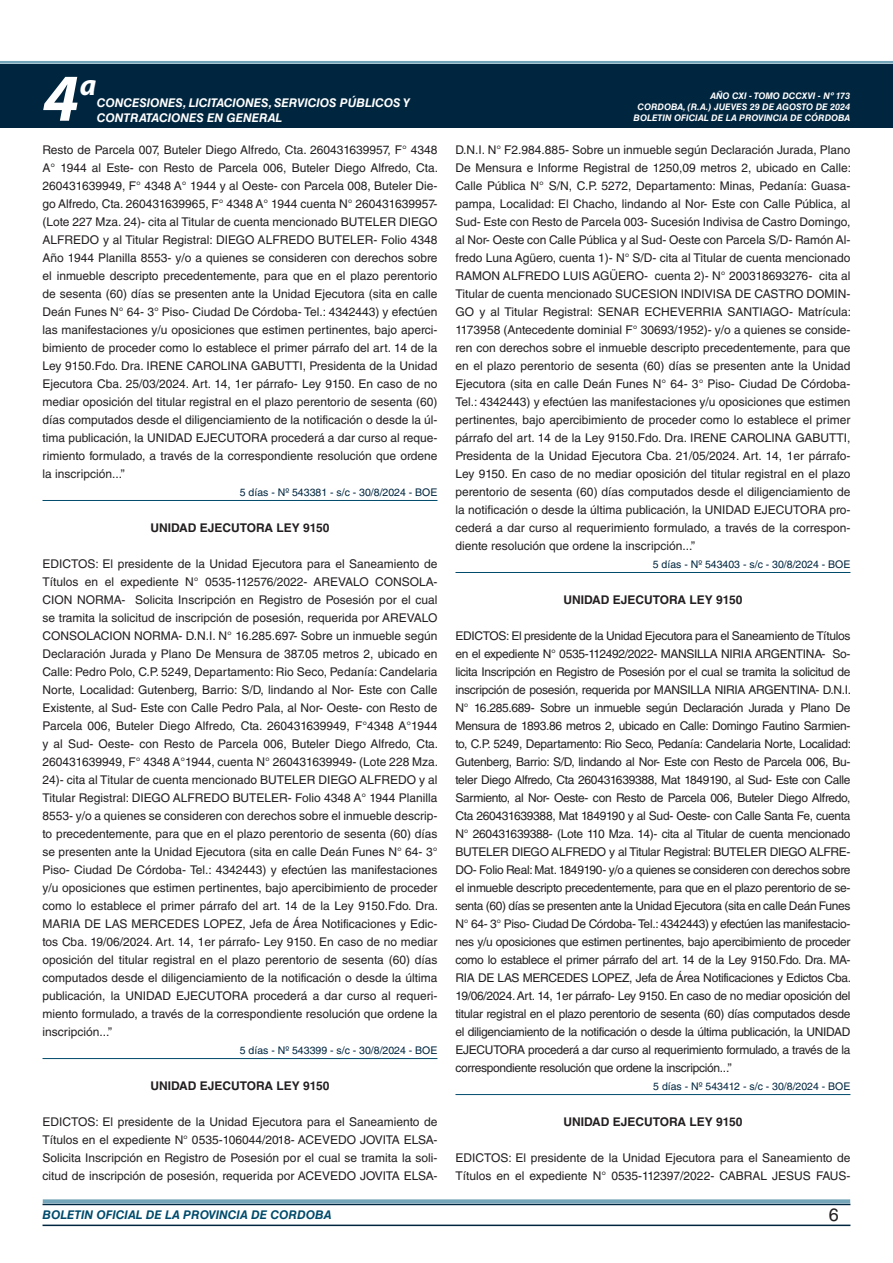
<style>
.page{position:relative;width:893px;height:1263px;background:#fff}
.page>*{position:absolute;margin:0;border:0;box-sizing:border-box;transform-origin:0 0}
.t1{font:italic 700 67.5px "Myriad Pro";color:#fff}
.t2{font:italic 700 30px "Myriad Pro";color:#fff}
.t3{font:18px "Helvetica LT Std";color:#231f20}
.TEXTO_BASE{font:12px/18px "Helvetica LT Std";color:#231f20;text-align:justify}
.RESUELVE{font:700 12px "Helvetica LT Std";color:#231f20}
.t4{font:italic 700 12px/14.4px "Helvetica LT Std";color:#fff}
.t5{font:italic 700 12px "Helvetica LT Std";color:#004b6c}
.FECHA_DE_VENCIMIENTO{font:10.5px "Helvetica LT Std";color:#00263f}
.t6{font:italic 700 9px/10.8px "Helvetica LT Std";color:#fff;text-align:right}
</style>
<div class="page">
<div style="left:0;top:61px;width:893px;height:6px;background:#fff;opacity:.75"></div>
<hr style="left:43px;top:1224px;width:807px;height:2px;background:#00263f">
<div style="left:42px;top:1198px;width:809px;height:8px;background:#fff;opacity:.75"></div>
<div style="left:0;top:64px;width:893px;height:64px;background:#00263f"></div>
<hr style="left:43px;top:500px;width:394px;height:1px;background:#004b6c">
<hr style="left:43px;top:1058px;width:394px;height:1px;background:#004b6c">
<hr style="left:455px;top:572px;width:395px;height:1px;background:#004b6c">
<hr style="left:455px;top:1094px;width:395px;height:1px;background:#004b6c">
<h1 class="t1" style="left:43px;top:54px;width:38px">4</h1>
<h2 class="t2" style="left:80px;top:66px;width:18px">a</h2>
<p class="t4" style="left:97px;top:96px;width:315px">CONCESIONES, LICITACIONES, SERVICIOS PÚBLICOS Y<br>CONTRATACIONES EN GENERAL</p>
<p class="TEXTO_BASE" style="left:43px;top:141px;width:397px">Resto de Parcela 007, Buteler Diego Alfredo, Cta. 260431639957, F° 4348<br>A° 1944 al Este- con Resto de Parcela 006, Buteler Diego Alfredo, Cta.<br>260431639949, F° 4348 A° 1944 y al Oeste- con Parcela 008, Buteler Die&shy;go Alfredo, Cta. 260431639965, F° 4348 A° 1944 cuenta N° 260431639957- (Lote 227 Mza. 24)- cita al Titular de cuenta mencionado BUTELER DIEGO ALFREDO y al Titular Registral: DIEGO ALFREDO BUTELER- Folio 4348<br>Año 1944 Planilla 8553- y/o a quienes se consideren con derechos sobre el inmueble descripto precedentemente, para que en el plazo perentorio de sesenta (60) días se presenten ante la Unidad Ejecutora (sita en calle Deán Funes N° 64- 3° Piso- Ciudad De Córdoba- Tel.: 4342443) y efectúen las manifestaciones y/u oposiciones que estimen pertinentes, bajo aperci&shy;bimiento de proceder como lo establece el primer párrafo del art. 14 de la Ley 9150.Fdo. Dra. IRENE CAROLINA GABUTTI, Presidenta de la Unidad Ejecutora Cba. 25/03/2024. Art. 14, 1er párrafo- Ley 9150. En caso de no mediar oposición del titular registral en el plazo perentorio de sesenta (60) días computados desde el diligenciamiento de la notificación o desde la úl&shy;tima publicación, la UNIDAD EJECUTORA procederá a dar curso al reque&shy;rimiento formulado, a través de la correspondiente resolución que ordene la inscripción...”</p>
<p class="FECHA_DE_VENCIMIENTO" style="left:240px;top:486px;width:199px">5 días - Nº 543381 - s/c - 30/8/2024 - BOE</p>
<p class="RESUELVE" style="left:150px;top:520px;width:181px">UNIDAD EJECUTORA LEY 9150</p>
<p class="TEXTO_BASE" style="left:43px;top:555px;width:397px">EDICTOS: El presidente de la Unidad Ejecutora para el Saneamiento de Títulos en el expediente N° 0535-112576/2022- AREVALO CONSOLA-CION NORMA- Solicita Inscripción en Registro de Posesión por el cual se tramita la solicitud de inscripción de posesión, requerida por AREVALO CONSOLACION NORMA- D.N.I. N° 16.285.697- Sobre un inmueble según Declaración Jurada y Plano De Mensura de 387.05 metros 2, ubicado en Calle: Pedro Polo, C.P. 5249, Departamento: Rio Seco, Pedanía: Candelaria Norte, Localidad: Gutenberg, Barrio: S/D, lindando al Nor- Este con Calle Existente, al Sud- Este con Calle Pedro Pala, al Nor- Oeste- con Resto de Parcela 006, Buteler Diego Alfredo, Cta. 260431639949, F°4348 A°1944 y al Sud- Oeste- con Resto de Parcela 006, Buteler Diego Alfredo, Cta.<br>260431639949, F° 4348 A°1944, cuenta N° 260431639949- (Lote 228 Mza.<br>24)- cita al Titular de cuenta mencionado BUTELER DIEGO ALFREDO y al Titular Registral: DIEGO ALFREDO BUTELER- Folio 4348 A° 1944 Planilla 8553- y/o a quienes se consideren con derechos sobre el inmueble descrip&shy;to precedentemente, para que en el plazo perentorio de sesenta (60) días se presenten ante la Unidad Ejecutora (sita en calle Deán Funes N° 64- 3° Piso- Ciudad De Córdoba- Tel.: 4342443) y efectúen las manifestaciones y/u oposiciones que estimen pertinentes, bajo apercibimiento de proceder como lo establece el primer párrafo del art. 14 de la Ley 9150.Fdo. Dra.<br>MARIA DE LAS MERCEDES LOPEZ, Jefa de Área Notificaciones y Edic&shy;tos Cba. 19/06/2024. Art. 14, 1er párrafo- Ley 9150. En caso de no mediar oposición del titular registral en el plazo perentorio de sesenta (60) días computados desde el diligenciamiento de la notificación o desde la última publicación, la UNIDAD EJECUTORA procederá a dar curso al requeri&shy;miento formulado, a través de la correspondiente resolución que ordene la inscripción...”</p>
<p class="FECHA_DE_VENCIMIENTO" style="left:240px;top:1044px;width:199px">5 días - Nº 543399 - s/c - 30/8/2024 - BOE</p>
<p class="RESUELVE" style="left:150px;top:1078px;width:181px">UNIDAD EJECUTORA LEY 9150</p>
<p class="TEXTO_BASE" style="left:43px;top:1113px;width:396px">EDICTOS: El presidente de la Unidad Ejecutora para el Saneamiento de Títulos en el expediente N° 0535-106044/2018- ACEVEDO JOVITA ELSA-Solicita Inscripción en Registro de Posesión por el cual se tramita la soli&shy;citud de inscripción de posesión, requerida por ACEVEDO JOVITA ELSA-</p>
<p class="t6" style="left:637px;top:91px;width:214px">AÑO CXI - TOMO DCCXVI - Nº 173<br>CORDOBA, (R.A.) JUEVES 29 DE AGOSTO DE 2024</p>
<p class="t6" style="left:634px;top:112px;width:218px">BOLETIN OFICIAL DE LA PROVINCIA DE CÓRDOBA</p>
<p class="TEXTO_BASE" style="left:455px;top:141px;width:397px">D.N.I. N° F2.984.885- Sobre un inmueble según Declaración Jurada, Plano De Mensura e Informe Registral de 1250,09 metros 2, ubicado en Calle:<br>Calle Pública N° S/N, C.P. 5272, Departamento: Minas, Pedanía: Guasa&shy;pampa, Localidad: El Chacho, lindando al Nor- Este con Calle Pública, al Sud- Este con Resto de Parcela 003- Sucesión Indivisa de Castro Domingo, al Nor- Oeste con Calle Pública y al Sud- Oeste con Parcela S/D- Ramón Al&shy;fredo Luna Agüero, cuenta 1)- N° S/D- cita al Titular de cuenta mencionado RAMON ALFREDO LUIS AGÜERO- cuenta 2)- N° 200318693276- cita al Titular de cuenta mencionado SUCESION INDIVISA DE CASTRO DOMIN-GO y al Titular Registral: SENAR ECHEVERRIA SANTIAGO- Matrícula:<br>1173958 (Antecedente dominial F° 30693/1952)- y/o a quienes se conside&shy;ren con derechos sobre el inmueble descripto precedentemente, para que en el plazo perentorio de sesenta (60) días se presenten ante la Unidad Ejecutora (sita en calle Deán Funes N° 64- 3° Piso- Ciudad De Córdoba-Tel.: 4342443) y efectúen las manifestaciones y/u oposiciones que estimen pertinentes, bajo apercibimiento de proceder como lo establece el primer párrafo del art. 14 de la Ley 9150.Fdo. Dra. IRENE CAROLINA GABUTTI, Presidenta de la Unidad Ejecutora Cba. 21/05/2024. Art. 14, 1er párrafo-Ley 9150. En caso de no mediar oposición del titular registral en el plazo perentorio de sesenta (60) días computados desde el diligenciamiento de la notificación o desde la última publicación, la UNIDAD EJECUTORA pro&shy;cederá a dar curso al requerimiento formulado, a través de la correspon&shy;diente resolución que ordene la inscripción...”</p>
<p class="FECHA_DE_VENCIMIENTO" style="left:653px;top:558px;width:199px">5 días - Nº 543403 - s/c - 30/8/2024 - BOE</p>
<p class="RESUELVE" style="left:563px;top:592px;width:181px">UNIDAD EJECUTORA LEY 9150</p>
<p class="TEXTO_BASE" style="left:455px;top:627px;width:397px">EDICTOS: El presidente de la Unidad Ejecutora para el Saneamiento de Títulos en el expediente N° 0535-112492/2022- MANSILLA NIRIA ARGENTINA- So&shy;licita Inscripción en Registro de Posesión por el cual se tramita la solicitud de inscripción de posesión, requerida por MANSILLA NIRIA ARGENTINA- D.N.I.<br>N° 16.285.689- Sobre un inmueble según Declaración Jurada y Plano De Mensura de 1893.86 metros 2, ubicado en Calle: Domingo Fautino Sarmien&shy;to, C.P. 5249, Departamento: Rio Seco, Pedanía: Candelaria Norte, Localidad:<br>Gutenberg, Barrio: S/D, lindando al Nor- Este con Resto de Parcela 006, Bu&shy;teler Diego Alfredo, Cta 260431639388, Mat 1849190, al Sud- Este con Calle Sarmiento, al Nor- Oeste- con Resto de Parcela 006, Buteler Diego Alfredo, Cta 260431639388, Mat 1849190 y al Sud- Oeste- con Calle Santa Fe, cuenta N° 260431639388- (Lote 110 Mza. 14)- cita al Titular de cuenta mencionado BUTELER DIEGO ALFREDO y al Titular Registral: BUTELER DIEGO ALFRE-DO- Folio Real: Mat. 1849190- y/o a quienes se consideren con derechos sobre el inmueble descripto precedentemente, para que en el plazo perentorio de se&shy;senta (60) días se presenten ante la Unidad Ejecutora (sita en calle Deán Funes N° 64- 3° Piso- Ciudad De Córdoba- Tel.: 4342443) y efectúen las manifestacio&shy;nes y/u oposiciones que estimen pertinentes, bajo apercibimiento de proceder como lo establece el primer párrafo del art. 14 de la Ley 9150.Fdo. Dra. MA-RIA DE LAS MERCEDES LOPEZ, Jefa de Área Notificaciones y Edictos Cba.<br>19/06/2024. Art. 14, 1er párrafo- Ley 9150. En caso de no mediar oposición del titular registral en el plazo perentorio de sesenta (60) días computados desde el diligenciamiento de la notificación o desde la última publicación, la UNIDAD EJECUTORA procederá a dar curso al requerimiento formulado, a través de la correspondiente resolución que ordene la inscripción...”</p>
<p class="FECHA_DE_VENCIMIENTO" style="left:653px;top:1080px;width:199px">5 días - Nº 543412 - s/c - 30/8/2024 - BOE</p>
<p class="RESUELVE" style="left:563px;top:1114px;width:181px">UNIDAD EJECUTORA LEY 9150</p>
<p class="TEXTO_BASE" style="left:455px;top:1149px;width:396px">EDICTOS: El presidente de la Unidad Ejecutora para el Saneamiento de<br>Títulos en el expediente N° 0535-112397/2022- CABRAL JESUS FAUS-</p>
<p class="t5" style="left:43px;top:1208px;width:290px">BOLETIN OFICIAL DE LA PROVINCIA DE CORDOBA</p>
<h3 class="t3" style="left:829px;top:1204px;width:12px">6</h3>
</div>
